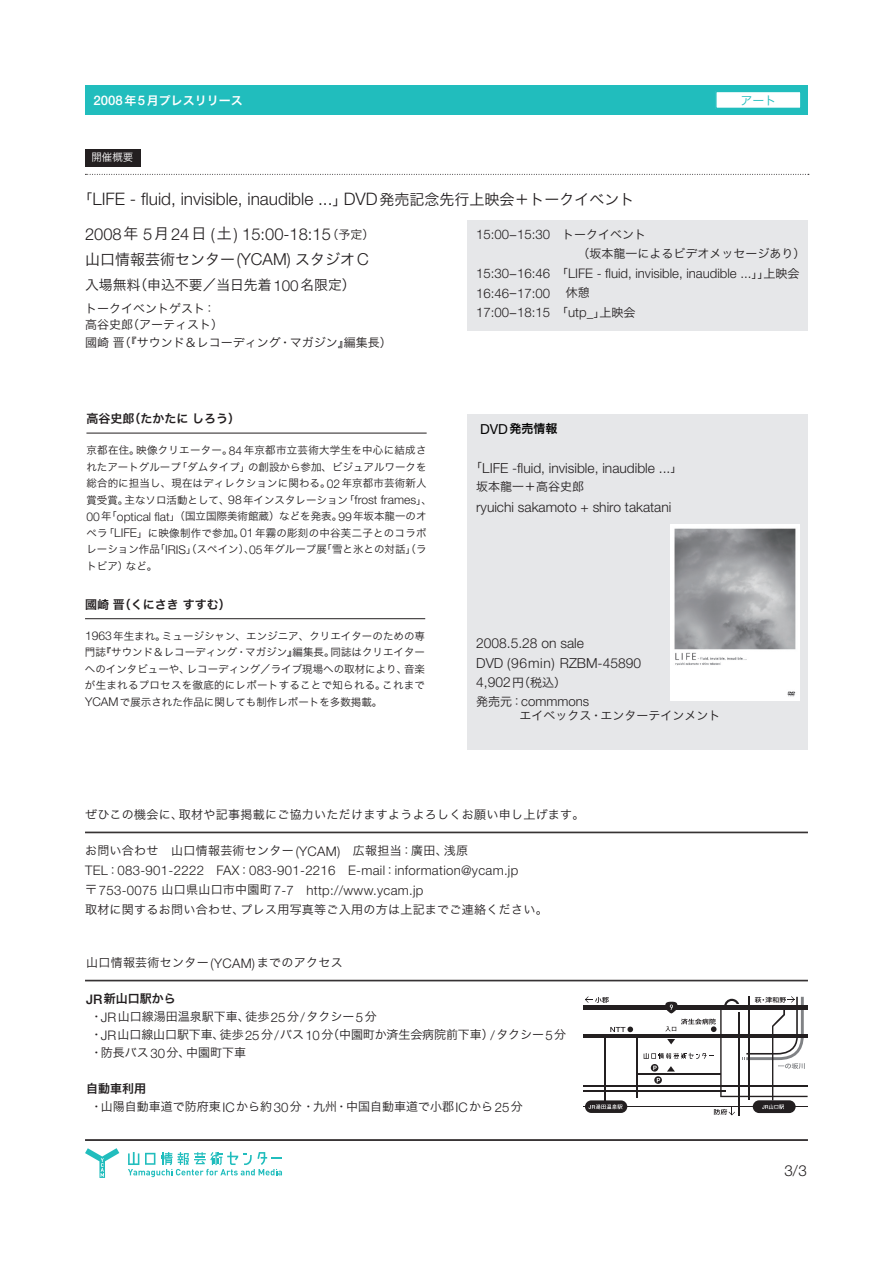
<style>
.page{position:relative;width:893px;height:1263px;background:#fff}
.page>*{position:absolute;margin:0;border:0;box-sizing:border-box;transform-origin:0 0}
.t1{font:300 17.25px "Helvetica Neue";color:#231f20}
.t2{font:300 16.5px "Helvetica Neue";color:#231f20}
.t3{font:300 15.15px "Helvetica Neue";color:#231f20}
.t4{font:15px "Hira Kaku Pro W3";color:#231f20}
.t5{font:300 13.8px/19.5px "Helvetica Neue";color:#231f20}
.t6{font:13.8px "Hira Kaku Pro W3";color:#231f20}
.t7{font:300 13.2px/19.5px "Helvetica Neue";letter-spacing:.025em;color:#231f20}
.t8{font:300 13.2px/19.5px "Helvetica Neue";color:#231f20}
.t9{font:12px/18px "Hira Kaku Pro W3";color:#231f20}
.t10{font:12px "Hira Kaku Pro W3";letter-spacing:.025em;color:#231f20}
.t11{font:12px "Hira Kaku Pro W6";color:#231f20}
.t12{font:12px "Hira Kaku Pro W6";color:#fff}
.t13{font:12px "Hira Kaku Pro W6";color:#030303}
.t14{font:12px "Hira Kaku Pro W3";color:#21bdbd}
.t15{font:10.5px/16.5px "Hira Kaku Pro W3";color:#231f20}
.t16{font:10.5px "Hira Kaku Pro W3";color:#fff}
.s1{font-family:"Helvetica Neue";font-weight:500;font-size:13.2px}
.s2{font-family:"Hira Kaku Pro W3";font-weight:400;font-size:15px}
.s3{font-family:"Hira Kaku Pro W3";font-weight:400;font-size:12px}
.s4{font-family:"Helvetica Neue";font-weight:300;font-size:16.5px}
.s5{font-family:"Helvetica Neue";font-weight:300;font-size:15.15px}
.s6{font-family:"Helvetica Neue";font-weight:300;font-size:12.15px}
.s7{font-family:"Helvetica Neue";font-size:13.8px}
.s8{font-family:"Helvetica Neue";font-weight:300;font-size:13.2px}
</style>
<div class="page">
<svg style="left:85px;top:1148px;width:34px;height:30px"></svg>
<svg style="left:128px;top:1152px;width:154px;height:25px"></svg>
<div style="left:85px;top:85px;width:723px;height:30px;background:#21bdbd"></div>
<div style="left:468px;top:220px;width:340px;height:110px;background:#e6e7e9"></div>
<div style="left:85px;top:150px;width:55px;height:17px;background:#231f20"></div>
<svg style="left:85px;top:174px;width:724px;height:1px"></svg>
<hr style="left:85px;top:980px;width:723px;height:1px;background:#231f20">
<hr style="left:85px;top:981px;width:723px;height:1px;background:#231f20">
<hr style="left:85px;top:1139px;width:723px;height:1px;background:#231f20">
<hr style="left:85px;top:1140px;width:723px;height:1px;background:#231f20">
<div style="left:716px;top:91px;width:85px;height:17px;background:#fff"></div>
<div style="left:715px;top:91px;width:87px;height:18px;border:2px solid #21bdbd"></div>
<hr style="left:583px;top:1034px;width:225px;height:3px;background:#231f20">
<hr style="left:738px;top:1012px;width:1px;height:104px;background:#231f20">
<hr style="left:637px;top:1073px;width:84px;height:2px;background:#231f20">
<hr style="left:583px;top:1090px;width:143px;height:2px;background:#231f20">
<hr style="left:583px;top:1085px;width:225px;height:2px;background:#231f20">
<hr style="left:583px;top:1106px;width:225px;height:1px;background:#231f20">
<hr style="left:637px;top:1037px;width:1px;height:60px;background:#231f20">
<hr style="left:605px;top:1037px;width:1px;height:63px;background:#231f20">
<div style="left:583px;top:1005px;width:225px;height:5px;background:#231f20"></div>
<svg style="left:610px;top:1026px;width:23px;height:6px"></svg>
<svg style="left:585px;top:996px;width:24px;height:7px"></svg>
<div style="left:585px;top:1100px;width:42px;height:13px;background:#231f20;border-radius:6px"></div>
<svg style="left:588px;top:1104px;width:35px;height:5px"></svg>
<svg style="left:644px;top:996px;width:164px;height:119px"></svg>
<hr style="left:86px;top:433px;width:341px;height:1px;background:#231f20">
<hr style="left:85px;top:618px;width:340px;height:1px;background:#231f20">
<hr style="left:85px;top:832px;width:723px;height:1px;background:#231f20">
<div style="left:468px;top:414px;width:340px;height:336px;background:#e6e7e9"></div>
<img style="left:671px;top:525px;width:128px;height:175px">
<p class="t12" style="left:94px;top:89px;width:151px"><span class="s1">2008</span>年<span class="s1">5</span>月プレスリリース</p>
<p class="t16" style="left:91px;top:148px;width:43px">開催概要</p>
<p class="t14" style="left:740px;top:90px;width:38px">アート</p>
<h1 class="t1" style="left:78px;top:189px;width:558px"><span class="s2">「</span>LIFE - fluid, invisible, inaudible ...<span class="s2">」</span>DVD<span class="s2">発売記念先行上映会＋トークイベント</span></h1>
<p class="t7" style="left:476px;top:224px;width:171px">15:00<span class="s3">-</span>15:30 <span class="s3">トークイベント</span></p>
<p class="t9" style="left:577px;top:244px;width:230px">（坂本龍一によるビデオメッセージあり）</p>
<p class="t8" style="left:476px;top:263px;width:325px">15:30<span class="s3">-</span>16:46 <span class="s3">「</span>LIFE - fluid, invisible, inaudible ...<span class="s3">」」上映会<br></span>16:46<span class="s3">-</span>17:00 <span class="s3">休憩<br></span>17:00<span class="s3">-</span>18:15 <span class="s3">「</span>utp_<span class="s3">」上映会</span></p>
<h2 class="t2" style="left:85px;top:224px;width:291px">2008<span class="s2">年</span> 5<span class="s2">月</span>24<span class="s2">日</span> (<span class="s2">土</span>) 15:00-18:15<span class="s3">（予定）</span></h2>
<h3 class="t4" style="left:85px;top:246px;width:285px">山口情報芸術センター<span class="s4">(YCAM)</span> スタジオ<span class="s4">C</span></h3>
<h3 class="t6" style="left:85px;top:273px;width:272px">入場無料（申込不要／当日先着<span class="s5">100</span>名限定）</h3>
<p class="t9" style="left:85px;top:299px;width:139px;line-height:16.5px">トークイベントゲスト：高谷史郎（アーティスト）</p>
<p class="t9" style="left:85px;top:333px;width:308px">國崎晋（『サウンド＆レコーディング・マガジン』編集長）</p>
<p class="t11" style="left:86px;top:408px;width:155px">高谷史郎（たかたにしろう）</p>
<p class="t15" style="left:86px;top:441px;width:347px">京都在住。映像クリエーター。<span class="s6">84</span>年京都市立芸術大学生を中心に結成されたアートグループ「ダムタイプ」の創設から参加、ビジュアルワークを総合的に担当し、現在はディレクションに関わる。<span class="s6">02</span>年京都市芸術新人賞受賞。主なソロ活動として、<span class="s6">98</span>年インスタレーション「<span class="s6">frost frames</span>」、<span class="s6">00</span>年「<span class="s6">optical flat</span>」（国立国際美術館蔵）などを発表。<span class="s6">99</span>年坂本龍一のオペラ「<span class="s6">LIFE</span>」に映像制作で参加。<span class="s6">01</span>年霧の彫刻の中谷芙二子とのコラボレーション作品「<span class="s6">IRIS</span>」（スペイン）、<span class="s6">05</span>年グループ展「雪と氷との対話」（ラトビア）など。</p>
<p class="t11" style="left:85px;top:593px;width:147px">國崎晋（くにさきすすむ）</p>
<p class="t15" style="left:85px;top:627px;width:342px;text-align:justify"><span class="s6">1963</span>年生まれ。ミュージシャン、エンジニア、クリエイターのための専門誌『サウンド＆レコーディング・マガジン』編集長。同誌はクリエイターへのインタビューや、レコーディング／ライブ現場への取材により、音楽が生まれるプロセスを徹底的にレポートすることで知られる。これまで<span class="s6">YCAM</span>で展示された作品に関しても制作レポートを多数掲載。</p>
<p class="t13" style="left:480px;top:418px;width:79px"><span class="s7">DVD</span>発売情報</p>
<h3 class="t5" style="left:470px;top:458px;width:214px"><span class="s3">「</span>LIFE -fluid, invisible, inaudible ...<span class="s3">」</span></h3>
<p class="t9" style="left:476px;top:477px;width:109px">坂本龍一＋高谷史郎</p>
<h3 class="t5" style="left:476px;top:497px;width:197px">ryuichi sakamoto + shiro takatani</h3>
<h3 class="t5" style="left:476px;top:633px;width:166px">2008.5.28 on sale<br>DVD (96min) RZBM-45890<br>4,902<span class="s3">円（税込）</span></h3>
<p class="t8" style="left:476px;top:692px;width:114px"><span class="s3">発売元：</span>commmons</p>
<p class="t9" style="left:520px;top:705px;width:202px">エイベックス・エンターテインメント</p>
<p class="t10" style="left:85px;top:804px;width:501px">ぜひこの機会に、取材や記事掲載にご協力いただけますようよろしくお願い申し上げます。</p>
<p class="t10" style="left:85px;top:840px;width:384px">お問い合わせ 山口情報芸術センター<span class="s8">(YCAM)</span> 広報担当：廣田、浅原</p>
<p class="t7" style="left:85px;top:860px;width:435px">TEL<span class="s3">：</span>083-901-2222 FAX<span class="s3">：</span>083-901-2216 E-mail<span class="s3">：</span>information@ycam.jp<span class="s3">〒</span>753-0075 <span class="s3">山口県山口市中園町</span>7-7 http://www.ycam.jp</p>
<p class="t10" style="left:85px;top:898px;width:464px">取材に関するお問い合わせ、プレス用写真等ご入用の方は上記までご連絡ください。</p>
<p class="t10" style="left:86px;top:952px;width:258px">山口情報芸術センター<span class="s8">(YCAM)</span>までのアクセス</p>
<p class="t11" style="left:86px;top:988px;width:91px"><span class="s1">JR</span>新山口駅から</p>
<p class="t9" style="left:90px;top:1007px;width:477px">・<span class="s8">JR</span>山口線湯田温泉駅下車、徒歩<span class="s8">25</span>分<span class="s8">/</span>タクシー<span class="s8">5</span>分<br>・<span class="s8">JR</span>山口線山口駅下車、徒歩<span class="s8">25</span>分<span class="s8">/</span>バス<span class="s8">10</span>分（中園町か済生会病院前下車）<span class="s8">/</span>タクシー<span class="s8">5</span>分・防長バス<span class="s8">30</span>分、中園町下車</p>
<p class="t11" style="left:86px;top:1078px;width:61px">自動車利用</p>
<p class="t9" style="left:90px;top:1097px;width:434px">・山陽自動車道で防府東<span class="s8">IC</span>から約<span class="s8">30</span>分・九州・中国自動車道で小郡<span class="s8">IC</span>から<span class="s8">25</span>分</p>
<h3 class="t3" style="left:784px;top:1162px;width:24px">3/3</h3>
</div>
